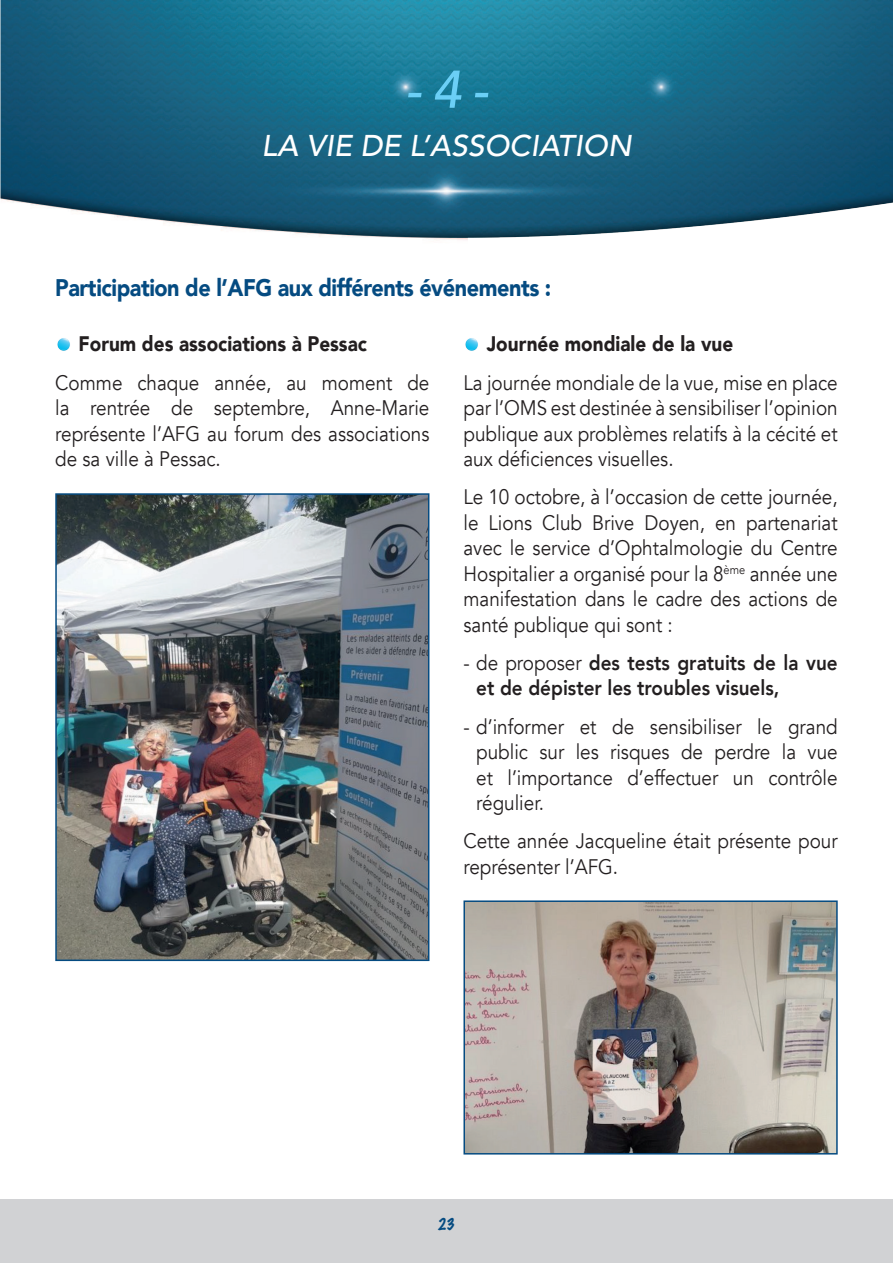
<style>
.page{position:relative;width:893px;height:1263px;background:#fff}
.page>*{position:absolute;margin:0;border:0;box-sizing:border-box;transform-origin:0 0}
.t1{font:italic 500 52.5px "Avenir";color:#6bcff6}
.t2{font:italic 500 30px "Avenir";color:#fff}
.t3{font:900 24px "Avenir";letter-spacing:-.02em;color:#054b81;scale:.9 1}
.t4{font:21px/25.5px "Avenir";color:#231f20;text-align:justify;scale:.9 1}
.t5{font:800 21px/25.5px "Avenir";color:#231f20;scale:.9 1}
.t6{font:900 21px "Avenir";color:#231f20;scale:.9 1}
.t7{font:100 15px "Marker Felt";color:#054b81}
.s1{font-weight:400}
</style>
<div class="page">
<img style="left:0;top:0;width:893px;height:1155px">
<div style="left:0;top:1199px;width:893px;height:64px;background:#d1d2d4"></div>
<img style="left:55px;top:337px;width:17px;height:14px">
<img style="left:463px;top:337px;width:17px;height:14px">
<img style="left:58px;top:496px;width:368px;height:462px">
<div style="left:55px;top:493px;width:374px;height:468px;border:2px solid #054b81"></div>
<img style="left:466px;top:903px;width:369px;height:248px">
<div style="left:463px;top:900px;width:375px;height:254px;border:2px solid #054b81"></div>
<h1 class="t1" style="left:405px;top:68px;width:85px">-4-</h1>
<h2 class="t2" style="left:261px;top:133px;width:372px">LA VIE DE L’ASSOCIATION</h2>
<p class="t3" style="left:55px;top:274px;width:553px">Participation de l’AFG aux différents événements :</p>
<p class="t6" style="left:79px;top:332px;width:322px">Forum des associations à Pessac</p>
<p class="t4" style="left:55px;top:372px;width:417px">Comme chaque année, au moment de la rentrée de septembre, Anne-Marie représente l’AFG au forum des associations de sa ville à Pessac.</p>
<p class="t6" style="left:487px;top:332px;width:275px">Journée mondiale de la vue</p>
<p class="t4" style="left:463px;top:372px;width:417px">La journée mondiale de la vue, mise en place par l’OMS est destinée à sensibiliser l’opinion publique aux problèmes relatifs à la cécité et aux déficiences visuelles.</p>
<p class="t4" style="left:463px;top:486px;width:417px">Le 10 octobre, à l’occasion de cette journée, le Lions Club Brive Doyen, en partenariat avec le service d’Ophtalmologie du Centre Hospitalier a organisé pour la 8<sup>ème</sup> année une manifestation dans le cadre des actions de santé publique qui sont :</p>
<p class="t5" style="left:476px;top:650px;width:403px;text-indent:-13px"><span class="s1">- de proposer</span> des tests gratuits de la vue et de dépister les troubles visuels,</p>
<p class="t4" style="left:476px;top:716px;width:403px;text-indent:-13px">- d’informer et de sensibiliser le grand public sur les risques de perdre la vue et l’importance d’effectuer un contrôle régulier.</p>
<p class="t4" style="left:463px;top:830px;width:417px">Cette année Jacqueline était présente pour représenter l’AFG.</p>
<p class="t7" style="left:438px;top:1218px;width:19px">23</p>
</div>
